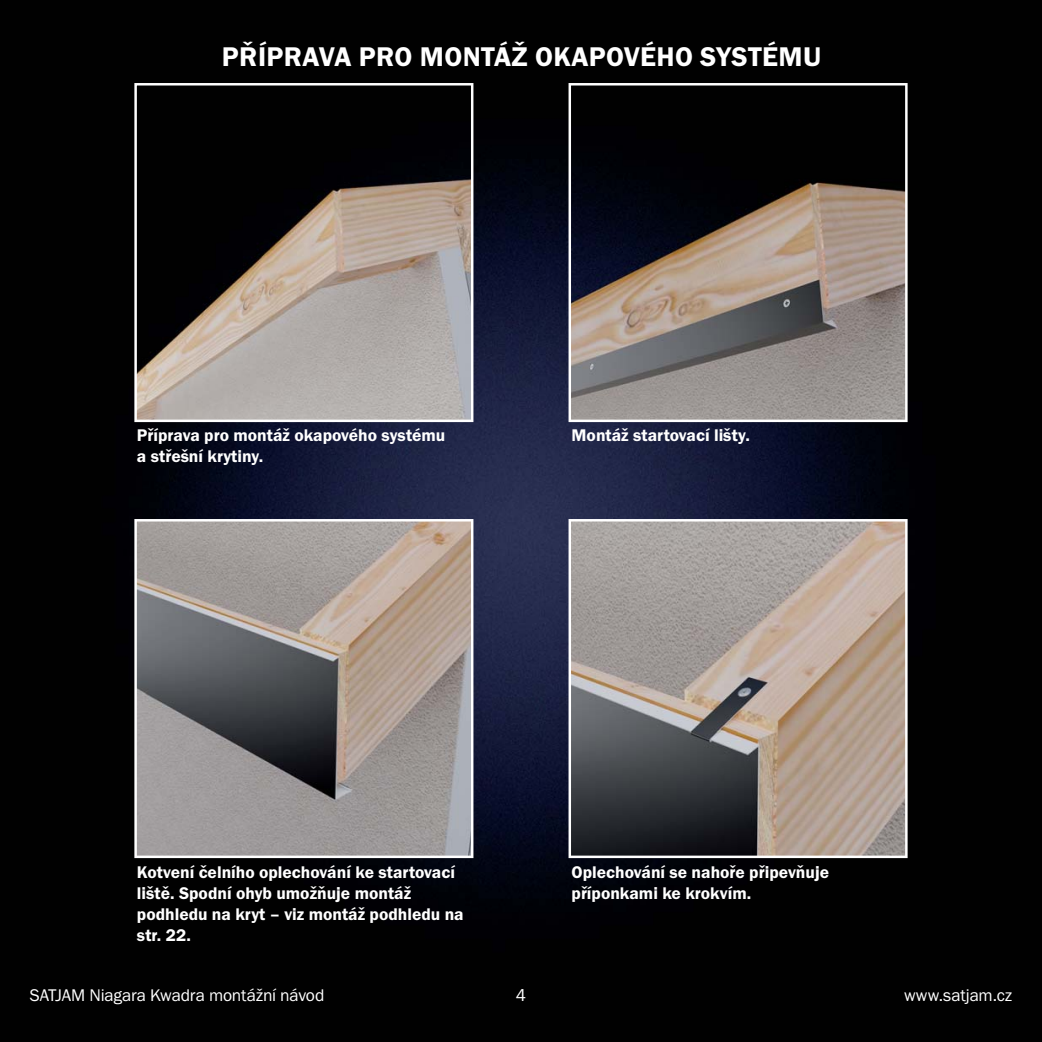
<style>
.page{position:relative;width:1042px;height:1042px;background:#fff}
.page>*{position:absolute;margin:0;border:0;box-sizing:border-box;transform-origin:0 0}
.t1{font:28px "Franklin Got Itc TOT Dem";letter-spacing:.015em;color:#fff}
.t2{font:17.5px/21px "Franklin Got Itc TOT Dem";color:#fff}
.t3{font:17.5px "Franklin Got Itc TOT Boo";letter-spacing:-.01em;color:#fff}
</style>
<div class="page">
<img style="left:0;top:0;width:1042px;height:1042px">
<svg style="left:134px;top:83px;width:339px;height:339px;background:#65605c"></svg>
<svg style="left:568px;top:83px;width:339px;height:339px;background:#5e5754"></svg>
<svg style="left:134px;top:519px;width:339px;height:339px;background:#958f8c"></svg>
<svg style="left:568px;top:519px;width:339px;height:339px;background:#968d86"></svg>
<h1 class="t1" style="left:222px;top:46px;width:601px">PŘÍPRAVA PRO MONTÁŽ OKAPOVÉHO SYSTÉMU</h1>
<p class="t2" style="left:137px;top:426px;width:310px">Příprava pro montáž okapového systému a střešní krytiny.</p>
<p class="t2" style="left:571px;top:426px;width:180px">Montáž startovací lišty.</p>
<p class="t2" style="left:137px;top:862px;width:328px">Kotvení čelního oplechování ke startovací liště. Spodní ohyb umožňuje montáž podhledu na kryt – viz montáž podhledu na str. 22.</p>
<p class="t2" style="left:571px;top:862px;width:259px">Oplechování se nahoře připevňuje příponkami ke krokvím.</p>
<p class="t3" style="left:30px;top:988px;width:296px">SATJAM Niagara Kwadra montážní návod</p>
<p class="t3" style="left:516px;top:988px;width:12px">4</p>
<p class="t3" style="left:904px;top:988px;width:110px">www.satjam.cz</p>
</div>
